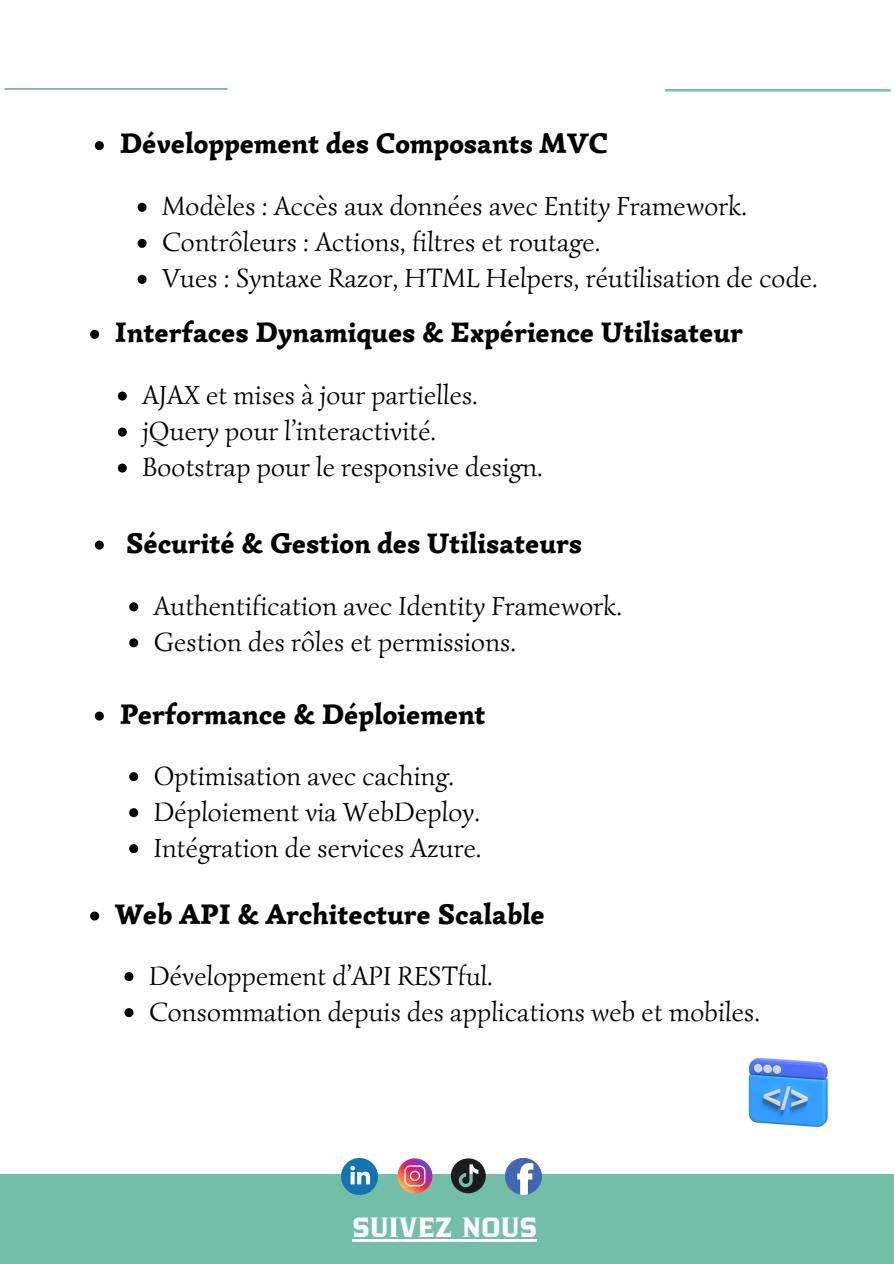
<style>
.page{position:relative;width:894px;height:1264px;background:#fff}
.page>*{position:absolute;margin:0;border:0;box-sizing:border-box;transform-origin:0 0}
.t1{font:900 28.5px "Simonetta";letter-spacing:.005em;color:#000}
.t2{font:27px "Simonetta";letter-spacing:.005em;color:#000}
.t3{font:27px "Zantiqa 4 F";letter-spacing:.005em;color:#fff}
</style>
<div class="page">
<img style="left:4px;top:89px;width:224px;height:1px">
<img style="left:665px;top:90px;width:226px;height:1px">
<div style="left:0;top:1174px;width:893px;height:89px;background:#73bea7"></div>
<svg style="left:505px;top:1158px;width:36px;height:36px"></svg>
<svg style="left:451px;top:1158px;width:34px;height:35px"></svg>
<svg style="left:397px;top:1158px;width:35px;height:35px"></svg>
<img style="left:342px;top:1158px;width:36px;height:36px">
<hr style="left:352px;top:1239px;width:185px;height:2px;background:#fff">
<svg style="left:95px;top:141px;width:9px;height:9px"></svg>
<svg style="left:137px;top:203px;width:9px;height:9px"></svg>
<svg style="left:137px;top:239px;width:9px;height:9px"></svg>
<svg style="left:137px;top:275px;width:9px;height:9px"></svg>
<svg style="left:90px;top:330px;width:9px;height:9px"></svg>
<svg style="left:118px;top:391px;width:9px;height:9px"></svg>
<svg style="left:118px;top:427px;width:9px;height:9px"></svg>
<svg style="left:118px;top:463px;width:9px;height:9px"></svg>
<svg style="left:95px;top:540px;width:9px;height:9px"></svg>
<svg style="left:129px;top:602px;width:9px;height:9px"></svg>
<svg style="left:129px;top:638px;width:9px;height:9px"></svg>
<svg style="left:95px;top:711px;width:9px;height:9px"></svg>
<svg style="left:129px;top:772px;width:9px;height:9px"></svg>
<svg style="left:129px;top:808px;width:9px;height:9px"></svg>
<svg style="left:129px;top:844px;width:9px;height:9px"></svg>
<img style="left:748px;top:1057px;width:80px;height:70px">
<svg style="left:90px;top:911px;width:9px;height:9px"></svg>
<svg style="left:124px;top:972px;width:9px;height:9px"></svg>
<svg style="left:124px;top:1008px;width:9px;height:9px"></svg>
<p class="t1" style="left:120px;top:126px;width:490px">Développement des Composants MVC</p>
<p class="t2" style="left:162px;top:189px;width:586px">Modèles : Accès aux données avec Entity Framework.</p>
<p class="t2" style="left:162px;top:225px;width:439px">Contrôleurs : Actions, filtres et routage.</p>
<p class="t2" style="left:162px;top:261px;width:657px">Vues : Syntaxe Razor, HTML Helpers, réutilisation de code.</p>
<p class="t1" style="left:115px;top:315px;width:629px">Interfaces Dynamiques &amp; Expérience Utilisateur</p>
<p class="t2" style="left:142px;top:378px;width:337px">AJAX et mises à jour partielles.</p>
<p class="t2" style="left:142px;top:414px;width:295px">jQuery pour l’interactivité.</p>
<p class="t2" style="left:142px;top:450px;width:401px">Bootstrap pour le responsive design.</p>
<p class="t1" style="left:126px;top:525px;width:457px">Sécurité &amp; Gestion des Utilisateurs</p>
<p class="t2" style="left:154px;top:588px;width:470px">Authentification avec Identity Framework.</p>
<p class="t2" style="left:154px;top:624px;width:364px">Gestion des rôles et permissions.</p>
<p class="t1" style="left:120px;top:696px;width:367px">Performance &amp; Déploiement</p>
<p class="t2" style="left:154px;top:758px;width:302px">Optimisation avec caching.</p>
<p class="t2" style="left:154px;top:794px;width:328px">Déploiement via WebDeploy.</p>
<p class="t2" style="left:154px;top:830px;width:329px">Intégration de services Azure.</p>
<p class="t1" style="left:115px;top:896px;width:431px">Web API &amp; Architecture Scalable</p>
<p class="t2" style="left:149px;top:958px;width:345px">Développement d’API RESTful.</p>
<p class="t2" style="left:149px;top:994px;width:612px">Consommation depuis des applications web et mobiles.</p>
<p class="t3" style="left:352px;top:1216px;width:186px">SUIVEZ NOUS</p>
</div>
